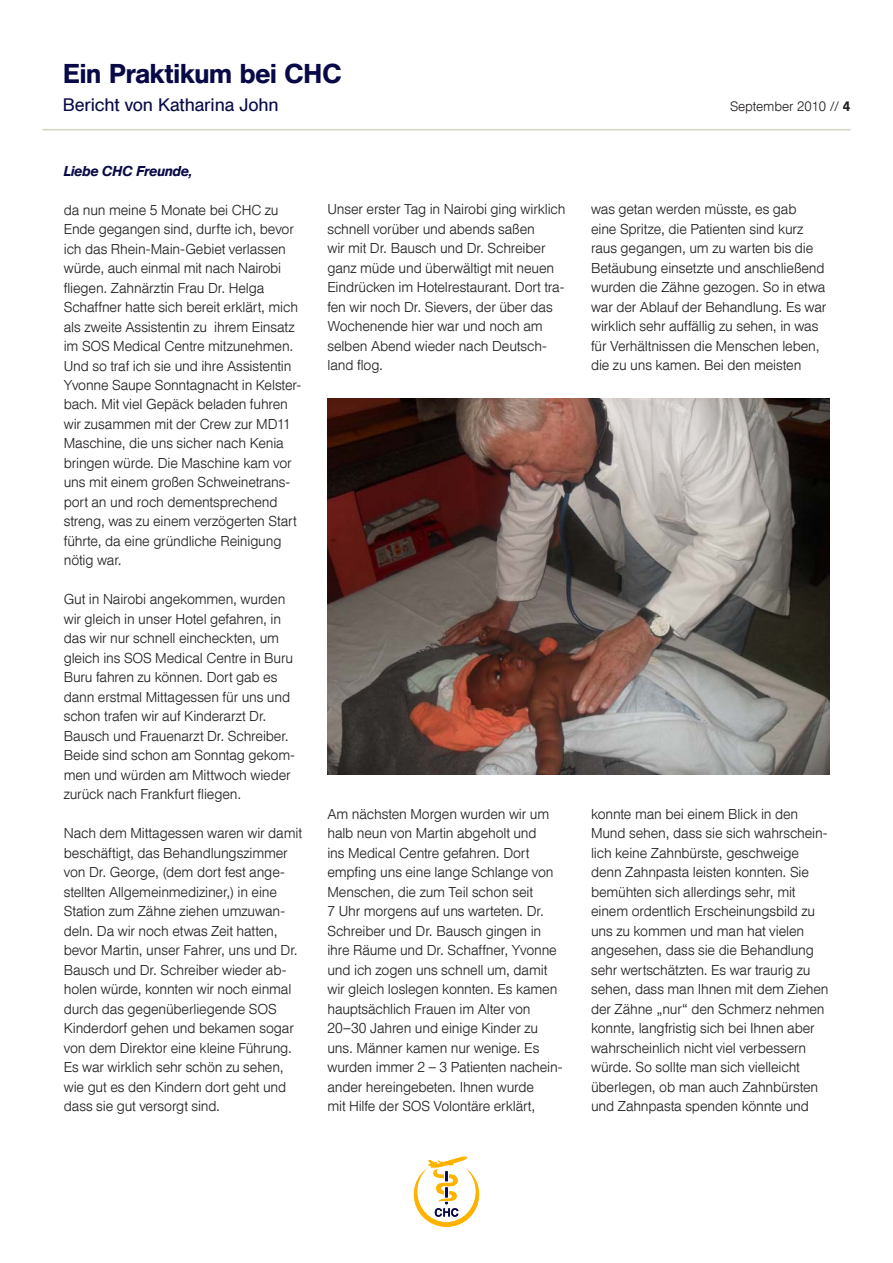
<style>
.page{position:relative;width:893px;height:1263px;background:#fff}
.page>*{position:absolute;margin:0;border:0;box-sizing:border-box;transform-origin:0 0}
.t1{font:500 27px "Helvetica DLHCGH";color:#090948}
.t2{font:18px "Helvetica DLHCGH";letter-spacing:-.005em;color:#090948}
.t3{font:300 14.25px/19.5px "Helvetica DLHCGH";letter-spacing:-.005em;color:#231f20}
.t4{font:italic 500 14.25px "Helvetica DLHCGH";letter-spacing:-.005em;color:#090948}
.t5{font:300 13.5px "Helvetica DLHCGH";color:#231f20}
.s1{font-weight:500}
</style>
<div class="page">
<hr style="left:43px;top:129px;width:807px;height:1px;background:#d2d4be">
<svg style="left:414px;top:1156px;width:65px;height:71px"></svg>
<img style="left:327px;top:398px;width:502px;height:377px">
<h1 class="t1" style="left:63px;top:58px;width:280px">Ein Praktikum bei CHC</h1>
<p class="t2" style="left:63px;top:94px;width:217px">Bericht von Katharina John</p>
<p class="t4" style="left:64px;top:162px;width:131px">Liebe CHC Freunde,</p>
<p class="t3" style="left:64px;top:200px;width:239px">da nun meine 5 Monate bei CHC zu Ende gegangen sind, durfte ich, bevor ich das Rhein-Main-Gebiet verlassen würde, auch einmal mit nach Nairobi fliegen. Zahnärztin Frau Dr. Helga Schaffner hatte sich bereit erklärt, mich als zweite Assistentin zu ihrem Einsatz im SOS Medical Centre mitzunehmen.<br>Und so traf ich sie und ihre Assistentin Yvonne Saupe Sonntagnacht in Kelster&shy;bach. Mit viel Gepäck beladen fuhren wir zusammen mit der Crew zur MD11<br>Maschine, die uns sicher nach Kenia bringen würde. Die Maschine kam vor uns mit einem großen Schweinetrans&shy;port an und roch dementsprechend streng, was zu einem verzögerten Start führte, da eine gründliche Reinigung nötig war.</p>
<p class="t3" style="left:64px;top:590px;width:233px">Gut in Nairobi angekommen, wurden wir gleich in unser Hotel gefahren, in das wir nur schnell eincheckten, um gleich ins SOS Medical Centre in Buru Buru fahren zu können. Dort gab es dann erstmal Mittagessen für uns und schon trafen wir auf Kinderarzt Dr.<br>Bausch und Frauenarzt Dr. Schreiber.<br>Beide sind schon am Sonntag gekom&shy;men und würden am Mittwoch wieder zurück nach Frankfurt fliegen.</p>
<p class="t3" style="left:64px;top:824px;width:240px">Nach dem Mittagessen waren wir damit beschäftigt, das Behandlungszimmer von Dr. George, (dem dort fest ange&shy;stellten Allgemeinmediziner,) in eine Station zum Zähne ziehen umzuwan&shy;deln. Da wir noch etwas Zeit hatten, bevor Martin, unser Fahrer, uns und Dr.<br>Bausch und Dr. Schreiber wieder ab&shy;holen würde, konnten wir noch einmal durch das gegenüberliegende SOS Kinderdorf gehen und bekamen sogar von dem Direktor eine kleine Führung.<br>Es war wirklich sehr schön zu sehen, wie gut es den Kindern dort geht und dass sie gut versorgt sind.</p>
<p class="t3" style="left:327px;top:200px;width:240px">Unser erster Tag in Nairobi ging wirklich schnell vorüber und abends saßen<br>wir mit Dr. Bausch und Dr. Schreiber ganz müde und überwältigt mit neuen Eindrücken im Hotelrestaurant. Dort tra&shy;fen wir noch Dr. Sievers, der über das Wochenende hier war und noch am selben Abend wieder nach Deutsch&shy;land flog.</p>
<p class="t3" style="left:327px;top:804px;width:237px">Am nächsten Morgen wurden wir um halb neun von Martin abgeholt und<br>ins Medical Centre gefahren. Dort empfing uns eine lange Schlange von Menschen, die zum Teil schon seit<br>7 Uhr morgens auf uns warteten. Dr.<br>Schreiber und Dr. Bausch gingen in ihre Räume und Dr. Schaffner, Yvonne und ich zogen uns schnell um, damit wir gleich loslegen konnten. Es kamen hauptsächlich Frauen im Alter von 20–30 Jahren und einige Kinder zu uns. Männer kamen nur wenige. Es wurden immer 2 – 3 Patienten nachein&shy;ander hereingebeten. Ihnen wurde<br>mit Hilfe der SOS Volontäre erklärt,</p>
<p class="t5" style="left:730px;top:99px;width:122px">September 2010 // <span class="s1">4</span></p>
<p class="t3" style="left:591px;top:200px;width:237px">was getan werden müsste, es gab<br>eine Spritze, die Patienten sind kurz raus gegangen, um zu warten bis die Betäubung einsetzte und anschließend wurden die Zähne gezogen. So in etwa war der Ablauf der Behandlung. Es war wirklich sehr auffällig zu sehen, in was für Verhältnissen die Menschen leben, die zu uns kamen. Bei den meisten</p>
<p class="t3" style="left:591px;top:804px;width:239px">konnte man bei einem Blick in den Mund sehen, dass sie sich wahrschein&shy;lich keine Zahnbürste, geschweige denn Zahnpasta leisten konnten. Sie bemühten sich allerdings sehr, mit einem ordentlich Erscheinungsbild zu uns zu kommen und man hat vielen angesehen, dass sie die Behandlung sehr wertschätzten. Es war traurig zu sehen, dass man Ihnen mit dem Ziehen der Zähne „nur“ den Schmerz nehmen konnte, langfristig sich bei Ihnen aber wahrscheinlich nicht viel verbessern würde. So sollte man sich vielleicht überlegen, ob man auch Zahnbürsten und Zahnpasta spenden könnte und</p>
</div>
